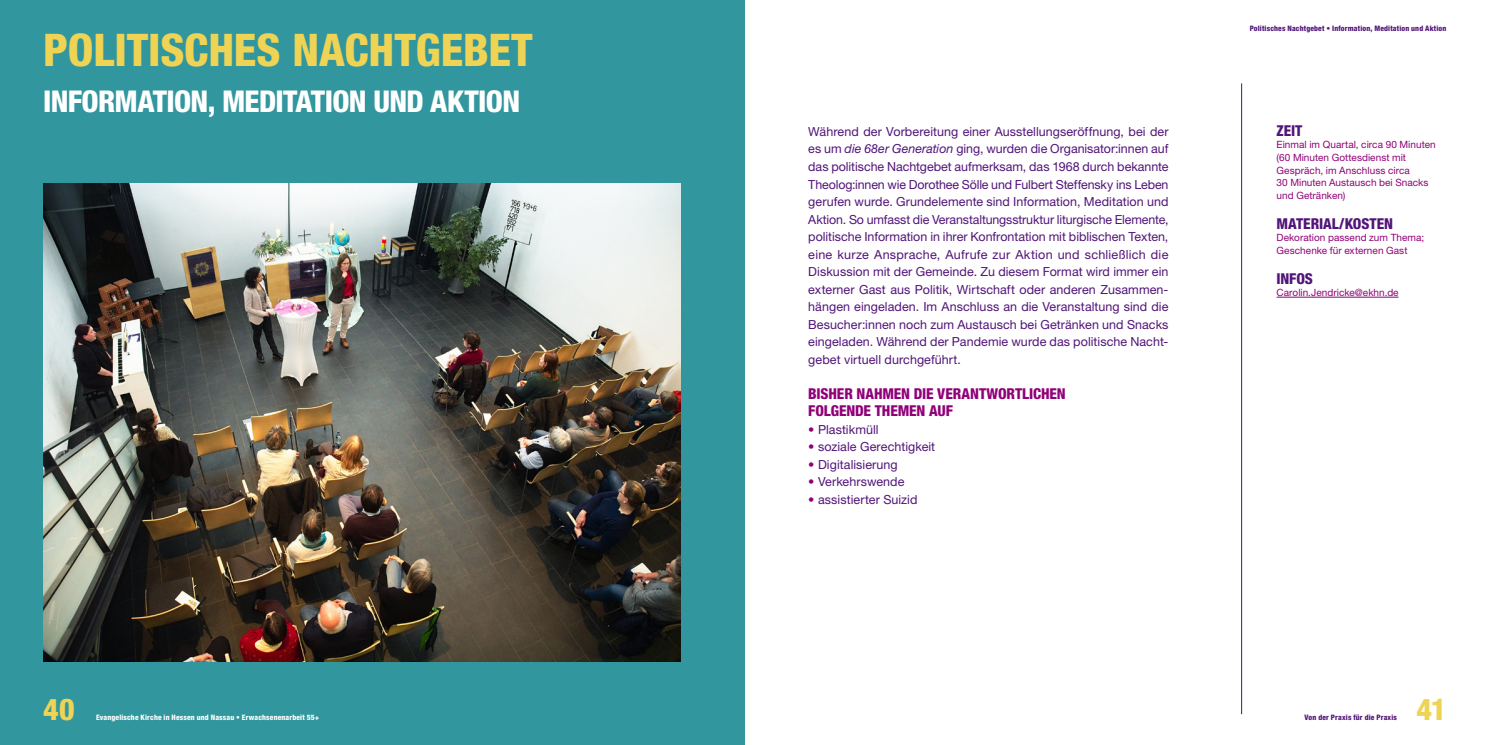
<style>
.page{position:relative;width:1489px;height:745px;background:#fff}
.page>*{position:absolute;margin:0;border:0;box-sizing:border-box;transform-origin:0 0}
.t1{font:800 condensed 45px "Helvetica Neue LT Std";color:#eed355}
.t2{font:800 condensed 30px "Helvetica Neue LT Std";letter-spacing:-.025em;color:#fff}
.t3{font:800 condensed 30px "Helvetica Neue LT Std";color:#eed355}
.t4{font:800 condensed 15px/17.5px "Helvetica Neue LT Std";letter-spacing:-.01em;color:#900078}
.t5{font:800 condensed 15px "Helvetica Neue LT Std";letter-spacing:-.01em;color:#511478}
.t6{font:12.5px/17.5px "Helvetica Neue LT Std";letter-spacing:.005em;color:#511478;text-align:justify}
.t7{font:10px/12.5px "Helvetica Neue LT Std";letter-spacing:.005em;color:#900078}
.t8{font:800 condensed 7.5px "Helvetica Neue LT Std";letter-spacing:.02em;color:#511478}
.t9{font:800 condensed 7.5px "Helvetica Neue LT Std";letter-spacing:.02em;color:#fff}
.s1{font-style:italic}
.s2{color:#900078}
</style>
<div class="page">
<div style="left:0;top:0;width:744px;height:744px;background:#31969d"></div>
<hr style="left:1276px;top:297px;width:122px;height:1px;background:#900078">
<hr style="left:1241px;top:83px;width:1px;height:630px;background:#511478">
<img style="left:43px;top:183px;width:637px;height:478px">
<h1 class="t1" style="left:43px;top:22px;width:491px">POLITISCHES NACHTGEBET</h1>
<h2 class="t2" style="left:43px;top:83px;width:478px">INFORMATION, MEDITATION UND AKTION</h2>
<p class="t6" style="left:808px;top:122px;width:362px">Während der Vorbereitung einer Ausstellungseröffnung, bei der es um <span class="s1">die 68er Generation</span> ging, wurden die Organisator:innen auf das politische Nachtgebet aufmerksam, das 1968 durch bekannte Theolog:innen wie Dorothee Sölle und Fulbert Steffensky ins Leben gerufen wurde. Grundelemente sind Information, Meditation und Aktion. So umfasst die Veranstaltungsstruktur liturgische Elemente, politische Information in ihrer Konfrontation mit biblischen Texten, eine kurze Ansprache, Aufrufe zur Aktion und schließlich die Diskussion mit der Gemeinde. Zu diesem Format wird immer ein externer Gast aus Politik, Wirtschaft oder anderen Zusammen&shy;hängen eingeladen. Im Anschluss an die Veranstaltung sind die Besucher:innen noch zum Austausch bei Getränken und Snacks eingeladen. Während der Pandemie wurde das politische Nacht&shy;gebet virtuell durchgeführt.</p>
<p class="t4" style="left:808px;top:384px;width:259px">BISHER NAHMEN DIE VERANTWORTLICHEN<br>FOLGENDE THEMEN AUF</p>
<p class="t6" style="left:808px;top:420px;width:72px"><span class="s2">•</span> Plastikmüll</p>
<p class="t6" style="left:808px;top:437px;width:128px"><span class="s2">•</span> soziale Gerechtigkeit</p>
<p class="t6" style="left:808px;top:455px;width:91px"><span class="s2">•</span> Digitalisierung</p>
<p class="t6" style="left:808px;top:472px;width:98px"><span class="s2">•</span> Verkehrswende</p>
<p class="t6" style="left:808px;top:490px;width:111px"><span class="s2">•</span> assistierter Suizid</p>
<p class="t8" style="left:1249px;top:23px;width:198px">Politisches Nachtgebet • Information, Meditation und Aktion</p>
<p class="t5" style="left:1276px;top:121px;width:27px">ZEIT</p>
<p class="t7" style="left:1276px;top:138px;width:161px">Einmal im Quartal, circa 90 Minuten (60 Minuten Gottesdienst mit<br>Gespräch, im Anschluss circa<br>30 Minuten Austausch bei Snacks und Getränken)</p>
<p class="t5" style="left:1276px;top:214px;width:118px">MATERIAL/KOSTEN</p>
<p class="t7" style="left:1276px;top:231px;width:149px">Dekoration passend zum Thema;<br>Geschenke für externen Gast</p>
<p class="t5" style="left:1276px;top:269px;width:38px">INFOS</p>
<p class="t7" style="left:1276px;top:286px;width:123px">Carolin.Jendricke@ekhn.de</p>
<h2 class="t3" style="left:43px;top:690px;width:33px">40</h2>
<p class="t9" style="left:96px;top:712px;width:225px">Evangelische Kirche in Hessen und Nassau • Erwachsenenarbeit 55+</p>
<p class="t8" style="left:1304px;top:712px;width:94px">Von der Praxis für die Praxis</p>
<h2 class="t3" style="left:1416px;top:690px;width:31px">41</h2>
</div>
